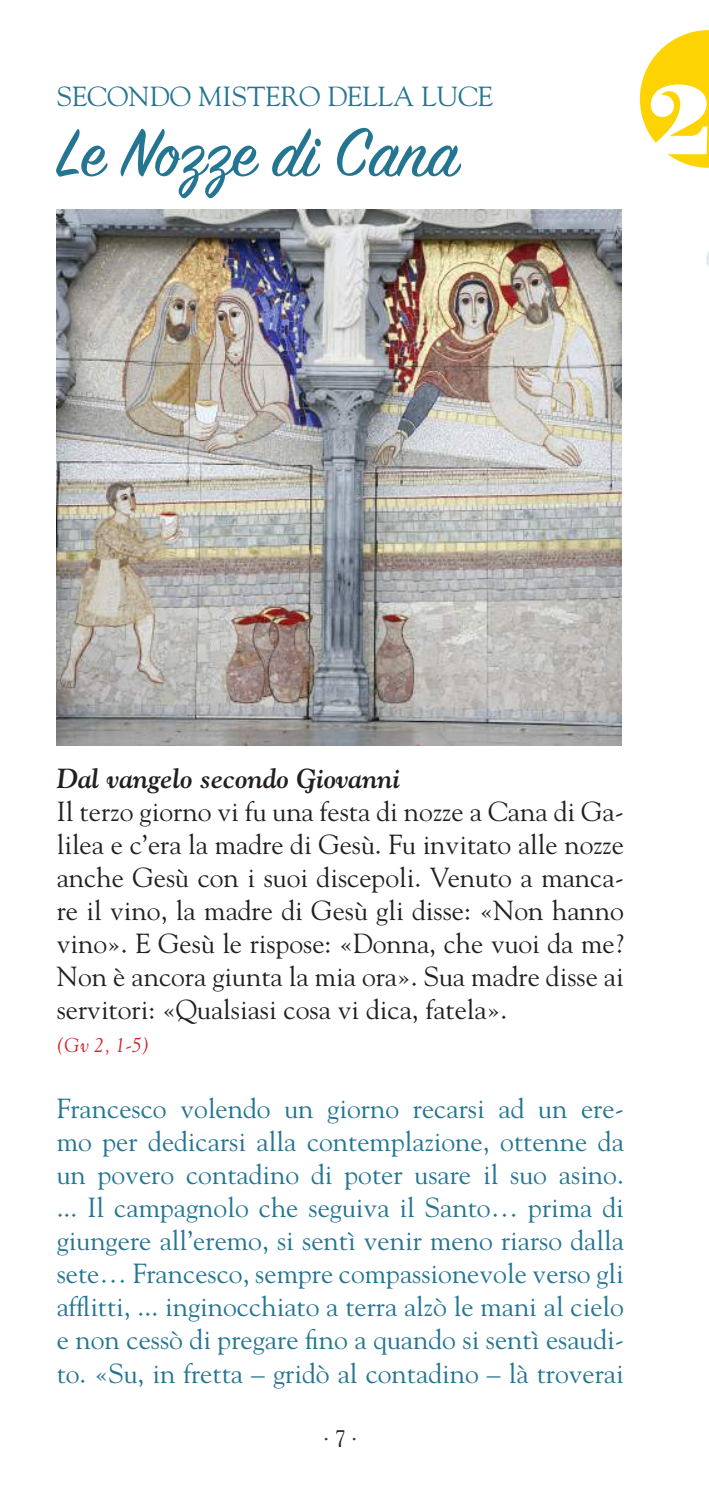
<style>
.page{position:relative;width:709px;height:1489px;background:#fff}
.page>*{position:absolute;margin:0;border:0;box-sizing:border-box;transform-origin:0 0}
.t1{font:900 99.5px "Century";color:#fff}
.t2{font:75px "Sign Painter House Script";letter-spacing:-.005em;color:#247591}
.t3{font:27.5px/33px "Goudy";color:#247591;text-align:justify}
.t4{font:27.5px/33px "Goudy";color:#231f20;text-align:justify}
.t5{font:27.5px "Goudy Bold Italic Os F";color:#231f20}
.t6{font:22.5px "Goudy";color:#231f20}
.t7{font:italic 20px "Goudy";color:#d1232a}
</style>
<div class="page">
<svg style="left:707px;top:251px;width:2px;height:15px"></svg>
<svg style="left:640px;top:30px;width:69px;height:138px"></svg>
<img style="left:57px;top:210px;width:564px;height:535px">
<p class="t3" style="left:57px;top:80px;width:438px">SECONDO MISTERO DELLA LUCE</p>
<h2 class="t2" style="left:57px;top:107px;width:403px">Le Nozze di Cana</h2>
<h1 class="t1" style="left:647px;top:60px;width:68px">2</h1>
<p class="t5" style="left:57px;top:761px;width:345px">Dal vangelo secondo Giovanni</p>
<p class="t4" style="left:57px;top:794px;width:569px">Il terzo giorno vi fu una festa di nozze a Cana di Ga&shy;lilea e c’era la madre di Gesù. Fu invitato alle nozze anche Gesù con i suoi discepoli. Venuto a manca&shy;re il vino, la madre di Gesù gli disse: «Non hanno vino». E Gesù le rispose: «Donna, che vuoi da me?<br>Non è ancora giunta la mia ora». Sua madre disse ai servitori: «Qualsiasi cosa vi dica, fatela».</p>
<p class="t7" style="left:57px;top:1033px;width:95px">(Gv 2, 1-5)</p>
<p class="t3" style="left:57px;top:1091px;width:568px">Francesco volendo un giorno recarsi ad un ere&shy;mo per dedicarsi alla contemplazione, ottenne da un povero contadino di poter usare il suo asino. ... Il campagnolo che seguiva il Santo… prima di giungere all’eremo, si sentì venir meno riarso dalla sete… Francesco, sempre compassionevole verso gli afflitti, ... inginocchiato a terra alzò le mani al cielo e non cessò di pregare fino a quando si sentì esaudi&shy;to. «Su, in fretta – gridò al contadino – là troverai</p>
<p class="t6" style="left:323px;top:1424px;width:35px">· 7 ·</p>
</div>
